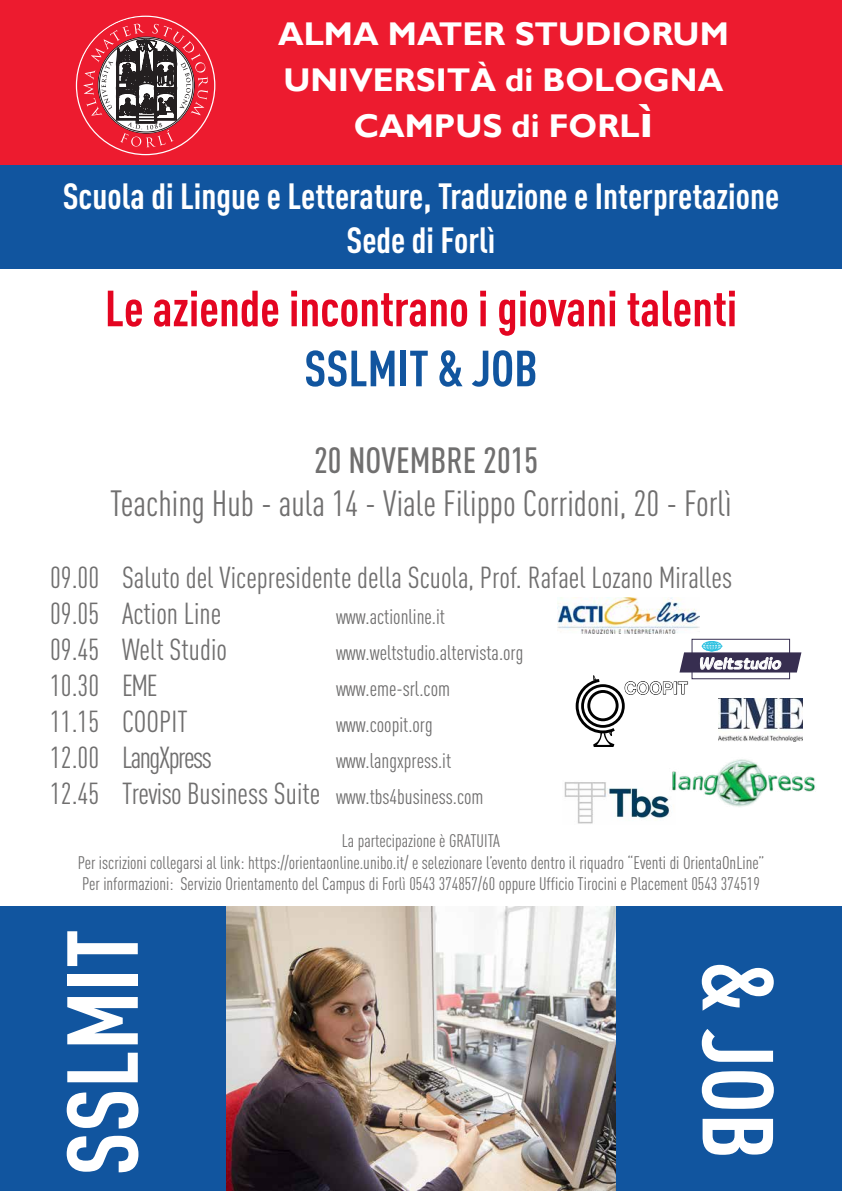
<style>
.page{position:relative;width:842px;height:1191px;background:#fff}
.page>*{position:absolute;margin:0;border:0;box-sizing:border-box;transform-origin:0 0}
.t1{font:700 condensed 99px "DINOT";color:#fff}
.t2{font:700 condensed 50px "DINOT";color:#e40521}
.t3{font:700 condensed 50px "DINOT";color:#11559f}
.t4{font:700 condensed 36px/43.2px "DINOT";color:#fff;text-align:center}
.t5{font:condensed 36px "DINOT";color:#706f6f}
.t6{font:500 condensed 36px "DINOT";color:#706f6f}
.t7{font:700 32.9px/46px "Gill Sans";color:#fff;text-align:center}
.t8{font:condensed 30px/36px "DINOT";color:#706f6f}
.t9{font:condensed 30px "DINOT";letter-spacing:-.05em;color:#706f6f}
.t10{font:condensed 21px "DINOT";color:#706f6f}
.t11{font:condensed 18px/21.6px "DINOT";color:#706f6f;text-align:center}
.t12{font:italic 15px "Benjamin Gothic";color:#fff}
.s1{font-size:49px}
.s2{font-size:21px}
</style>
<div class="page">
<div style="left:0;top:0;width:842px;height:165px;background:#ed1b2f"></div>
<div style="left:0;top:165px;width:842px;height:104px;background:#11559f"></div>
<div style="left:0;top:907px;width:842px;height:284px;background:#11559f"></div>
<img style="left:564px;top:782px;width:106px;height:42px">
<svg style="left:624px;top:681px;width:64px;height:14px"></svg>
<div style="left:587px;top:690px;width:32px;height:31px;border:3px solid #000;border-radius:50%"></div>
<div style="left:581px;top:684px;width:44px;height:44px;border:3px solid #000;border-radius:50%"></div>
<svg style="left:575px;top:675px;width:43px;height:72px"></svg>
<div style="left:692px;top:639px;width:98px;height:40px;border:1px solid #372e50"></div>
<svg style="left:679px;top:641px;width:122px;height:31px"></svg>
<img style="left:718px;top:698px;width:84px;height:43px">
<img style="left:558px;top:597px;width:141px;height:36px">
<img style="left:664px;top:759px;width:151px;height:48px">
<img style="left:226px;top:907px;width:389px;height:284px">
<svg style="left:78px;top:17px;width:133px;height:133px"></svg>
<h3 class="t7" style="left:278px;top:11px;width:452px">ALMA MATER STUDIORUM<br>UNIVERSITÀ di BOLOGNA<br>CAMPUS di FORL<span class="s1">ì</span></h3>
<h3 class="t4" style="left:63px;top:175px;width:718px">Scuola di Lingue e Letterature, Traduzione e Interpretazione<br>Sede di Forlì</h3>
<h2 class="t2" style="left:105px;top:278px;width:634px">Le aziende incontrano i giovani talenti</h2>
<h2 class="t3" style="left:304px;top:338px;width:235px">SSLMIT &amp; JOB</h2>
<h3 class="t6" style="left:314px;top:438px;width:225px">20 NOVEMBRE 2015</h3>
<h3 class="t5" style="left:110px;top:482px;width:623px">Teaching Hub - aula 14 - Viale Filippo Corridoni, 20 - Forlì</h3>
<h3 class="t8" style="left:50px;top:559px;width:684px">09.00 Saluto del Vicepresidente della Scuola, Prof. Rafael Lozano Miralles<br>09.05 Action Line</h3>
<p class="t10" style="left:336px;top:604px;width:110px">www.actionline.it</p>
<h3 class="t8" style="left:50px;top:631px;width:178px">09.45 Welt Studio</h3>
<p class="t10" style="left:336px;top:640px;width:189px">www.weltstudio.altervista.org</p>
<h3 class="t8" style="left:50px;top:667px;width:109px">10.30 EME</h3>
<p class="t10" style="left:336px;top:676px;width:116px">www.eme-srl.com</p>
<h3 class="t8" style="left:50px;top:703px;width:139px">11.15 COOPIT</h3>
<p class="t10" style="left:336px;top:712px;width:98px">www.coopit.org</p>
<h3 class="t9" style="left:50px;top:740px;width:163px">12.00 LangXpress</h3>
<p class="t10" style="left:336px;top:748px;width:117px">www.langxpress.it</p>
<h3 class="t8" style="left:50px;top:775px;width:435px">12.45 Treviso Business Suite <span class="s2">www.tbs4business.com</span></h3>
<p class="t12" style="left:698px;top:654px;width:87px">Weltstudio</p>
<p class="t11" style="left:78px;top:830px;width:688px">La partecipazione è GRATUITA<br>Per iscrizioni collegarsi al link: https://orientaonline.unibo.it/ e selezionare l’evento dentro il riquadro “Eventi di OrientaOnLine”<br>Per informazioni: Servizio Orientamento del Campus di Forlì 0543 374857/60 oppure Ufficio Tirocini e Placement 0543 374519</p>
<h1 class="t1" style="left:43px;top:1175px;width:248px;rotate:-90deg">SSLMIT</h1>
<h1 class="t1" style="left:798px;top:961px;width:200px;rotate:90deg">&amp; JOB</h1>
</div>
